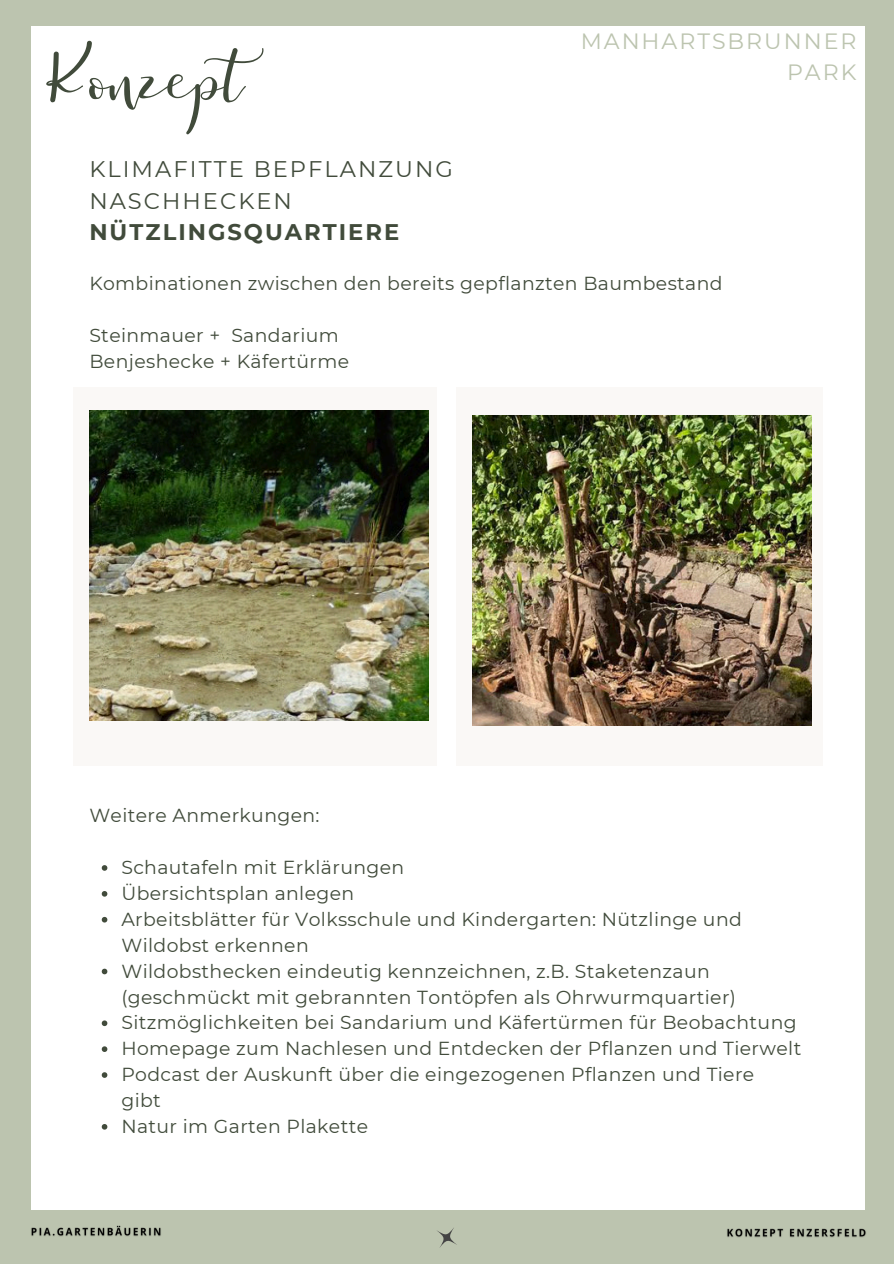
<style>
.page{position:relative;width:894px;height:1264px;background:#fff}
.page>*{position:absolute;margin:0;border:0;box-sizing:border-box;transform-origin:0 0}
.t1{font:61.65px "Just Write Solid";color:#414b3b}
.t2{font:22.65px/31.5px "Montserrat";letter-spacing:.09em;color:#414b3b}
.t3{font:22.05px/30.3px "Montserrat";letter-spacing:.09em;color:#bcc4af;text-align:right}
.t4{font:18.75px/25.8px "Montserrat";letter-spacing:.02em;color:#414b3b}
.s1{font-weight:700}
</style>
<div class="page">
<div style="left:0;top:0;width:893px;height:1263px;background:#bcc4af"></div>
<svg style="left:437px;top:1228px;width:20px;height:20px"></svg>
<div style="left:31px;top:26px;width:833px;height:1184px;background:#fff"></div>
<div style="left:74px;top:387px;width:363px;height:378px;background:#faf8f6"></div>
<div style="left:456px;top:387px;width:366px;height:378px;background:#faf8f6"></div>
<img style="left:89px;top:410px;width:339px;height:310px">
<img style="left:472px;top:415px;width:339px;height:310px">
<img style="left:31px;top:1225px;width:130px;height:12px">
<img style="left:727px;top:1228px;width:139px;height:10px">
<svg style="left:102px;top:865px;width:5px;height:5px"></svg>
<svg style="left:102px;top:891px;width:5px;height:5px"></svg>
<svg style="left:102px;top:916px;width:5px;height:6px"></svg>
<svg style="left:102px;top:968px;width:5px;height:6px"></svg>
<svg style="left:102px;top:1020px;width:5px;height:6px"></svg>
<svg style="left:102px;top:1046px;width:5px;height:5px"></svg>
<svg style="left:102px;top:1072px;width:5px;height:5px"></svg>
<svg style="left:102px;top:1124px;width:5px;height:5px"></svg>
<p class="t1" style="left:46px;top:37px;width:239px">Konzept</p>
<p class="t2" style="left:89px;top:153px;width:365px">KLIMAFITTE BEPFLANZUNG<br>NASCHHECKEN<br><span class="s1">NÜTZLINGSQUARTIERE</span></p>
<h3 class="t3" style="left:580px;top:26px;width:277px">MANHARTSBRUNNER<br>PARK</h3>
<h2 class="t4" style="left:89px;top:271px;width:634px">Kombinationen zwischen den bereits gepflanzten Baumbestand</h2>
<h3 class="t4" style="left:89px;top:322px;width:261px">Steinmauer + Sandarium<br>Benjeshecke + Käfertürme</h3>
<h3 class="t4" style="left:89px;top:802px;width:232px">Weitere Anmerkungen:</h3>
<p class="t4" style="left:121px;top:854px;width:284px">Schautafeln mit Erklärungen</p>
<p class="t4" style="left:121px;top:880px;width:234px">Übersichtsplan anlegen</p>
<p class="t4" style="left:121px;top:906px;width:621px">Arbeitsblätter für Volksschule und Kindergarten: Nützlinge und<br>Wildobst erkennen</p>
<p class="t4" style="left:121px;top:958px;width:616px">Wildobsthecken eindeutig kennzeichnen, z.B. Staketenzaun (geschmückt mit gebrannten Tontöpfen als Ohrwurmquartier)</p>
<p class="t4" style="left:121px;top:1009px;width:676px">Sitzmöglichkeiten bei Sandarium und Käfertürmen für Beobachtung</p>
<p class="t4" style="left:121px;top:1035px;width:681px">Homepage zum Nachlesen und Entdecken der Pflanzen und Tierwelt</p>
<p class="t4" style="left:121px;top:1061px;width:634px">Podcast der Auskunft über die eingezogenen Pflanzen und Tiere gibt</p>
<p class="t4" style="left:121px;top:1113px;width:248px">Natur im Garten Plakette</p>
</div>
